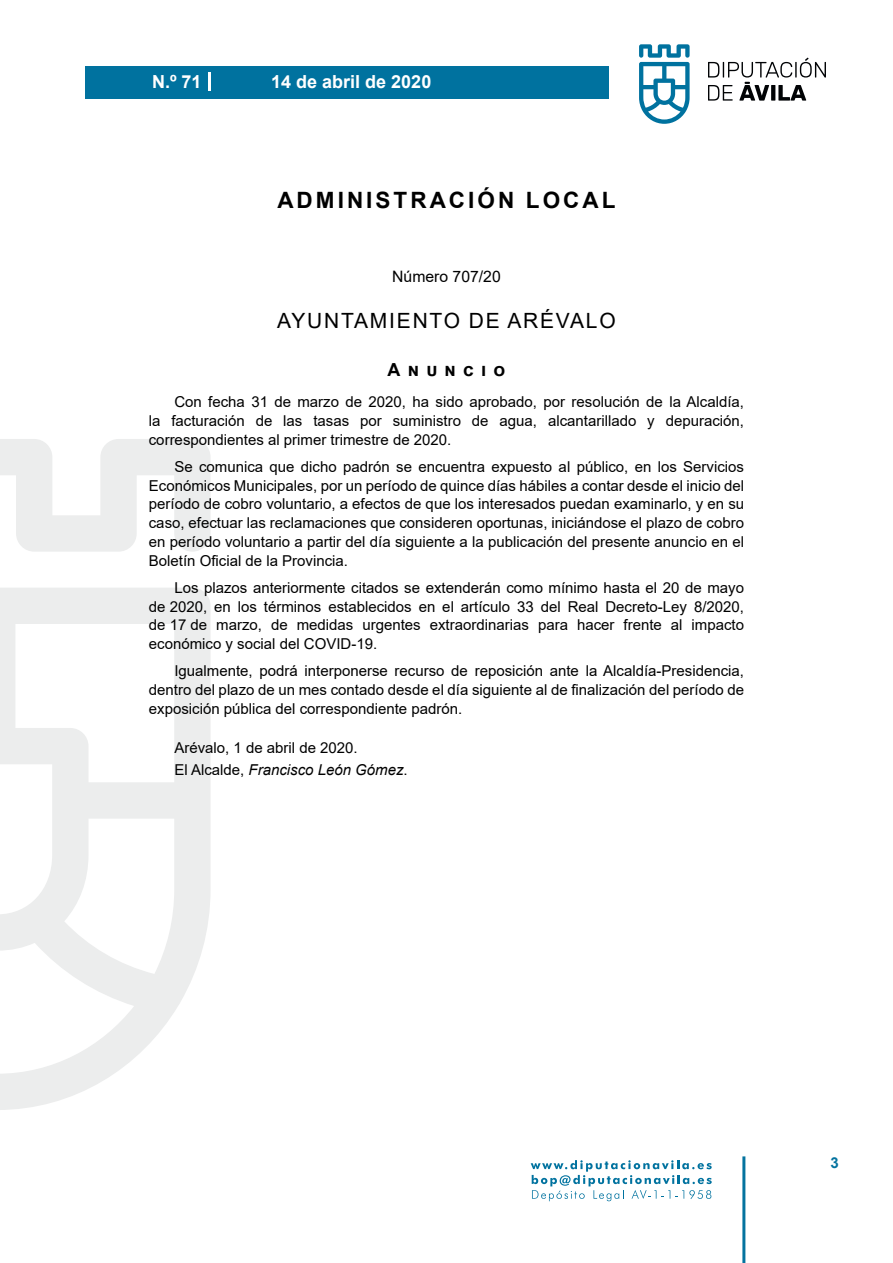
<style>
.page{position:relative;width:893px;height:1263px;background:#fff}
.page>*{position:absolute;margin:0;border:0;box-sizing:border-box;transform-origin:0 0}
.t1{font:700 22.5px "Arial";letter-spacing:.135em;color:#000}
.t2{font:21px "Arial";letter-spacing:.085em;color:#000}
.t3{font:700 18px "Arial";color:#fff}
.t4{font:700 18px "Arial";letter-spacing:.4em;color:#000}
.t5{font:15.75px "Arial";color:#000}
.t6{font:15px/18.8px "Arial";color:#000;text-align:justify}
.t7{font:700 15px "Arial";color:#04739f}
.s1{font-style:italic}
</style>
<div class="page">
<svg style="left:531px;top:1160px;width:181px;height:41px"></svg>
<div style="left:85px;top:66px;width:523px;height:33px;background:#00729f"></div>
<svg style="left:639px;top:44px;width:51px;height:80px"></svg>
<svg style="left:708px;top:58px;width:118px;height:43px"></svg>
<hr style="left:742px;top:1156px;width:3px;height:107px;background:#04739f">
<svg style="left:208px;top:72px;width:2px;height:18px"></svg>
<svg style="left:0;top:439px;width:211px;height:671px"></svg>
<p class="t3" style="left:152px;top:69px;width:51px">N.º 71</p>
<p class="t3" style="left:271px;top:69px;width:162px">14 de abril de 2020</p>
<h1 class="t1" style="left:277px;top:184px;width:340px">ADMINISTRACIÓN LOCAL</h1>
<p class="t5" style="left:392px;top:266px;width:110px">Número 707/20</p>
<h2 class="t2" style="left:277px;top:307px;width:340px">AYUNTAMIENTO DE ARÉVALO</h2>
<p class="t4" style="left:388px;top:356px;width:119px">Anuncio</p>
<p class="t6" style="left:149px;top:392px;width:597px;text-indent:26px">Con fecha 31 de marzo de 2020, ha sido aprobado, por resolución de la Alcaldía, la facturación de las tasas por suministro de agua, alcantarillado y depuración, correspondientes al primer trimestre de 2020.</p>
<p class="t6" style="left:149px;top:457px;width:597px;text-indent:26px">Se comunica que dicho padrón se encuentra expuesto al público, en los Servicios Económicos Municipales, por un período de quince días hábiles a contar desde el inicio del período de cobro voluntario, a efectos de que los interesados puedan examinarlo, y en su caso, efectuar las reclamaciones que consideren oportunas, iniciándose el plazo de cobro en período voluntario a partir del día siguiente a la publicación del presente anuncio en el Boletín Oficial de la Provincia.</p>
<p class="t6" style="left:149px;top:578px;width:597px;text-indent:26px">Los plazos anteriormente citados se extenderán como mínimo hasta el 20 de mayo de 2020, en los términos establecidos en el artículo 33 del Real Decreto-Ley 8/2020, de 17 de marzo, de medidas urgentes extraordinarias para hacer frente al impacto económico y social del COVID-19.</p>
<p class="t6" style="left:149px;top:662px;width:597px;text-indent:26px">Igualmente, podrá interponerse recurso de reposición ante la Alcaldía-Presidencia, dentro del plazo de un mes contado desde el día siguiente al de finalización del período de exposición pública del correspondiente padrón.</p>
<p class="t6" style="left:174px;top:737px;width:235px;line-height:22.2px">Arévalo, 1 de abril de 2020.<br>El Alcalde, <span class="s1">Francisco León Gómez</span>.</p>
<p class="t7" style="left:831px;top:1152px;width:10px">3</p>
</div>
